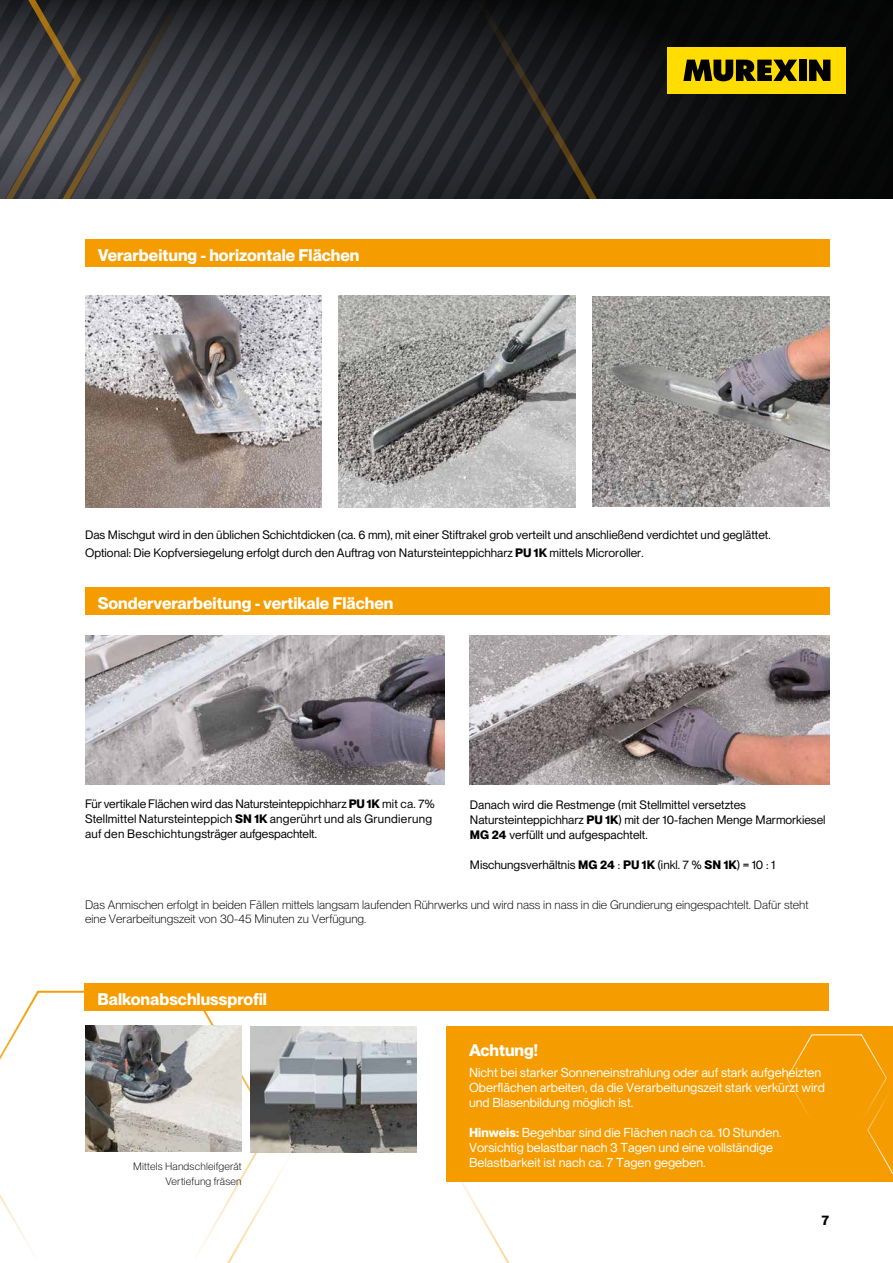
<style>
.page{position:relative;width:893px;height:1263px;background:#fff}
.page>*{position:absolute;margin:0;border:0;box-sizing:border-box;transform-origin:0 0}
.t1{font:700 16.5px "PP Neue Montreal";color:#fff}
.t2{font:700 13.5px "PP Neue Montreal";color:#000}
.t3{font:12.75px/15px "PP Neue Montreal";color:#fff}
.t4{font:12px/15px "PP Neue Montreal";color:#000}
.t5{font:300 12px/14.4px "PP Neue Montreal";color:#000}
.t6{font:300 10.5px/15px "PP Neue Montreal";letter-spacing:.02em;color:#000;text-align:right}
.s1{font-weight:700}
</style>
<div class="page">
<svg style="left:0;top:990px;width:273px;height:263px"></svg>
<svg style="left:211px;top:1152px;width:299px;height:111px"></svg>
<div style="left:85px;top:239px;width:744px;height:28px;background:#f59c00"></div>
<div style="left:85px;top:587px;width:744px;height:28px;background:#f59c00"></div>
<img style="left:339px;top:296px;width:236px;height:212px">
<img style="left:85px;top:1026px;width:157px;height:126px">
<img style="left:250px;top:1027px;width:167px;height:126px">
<img style="left:85px;top:296px;width:237px;height:212px">
<img style="left:592px;top:296px;width:237px;height:211px">
<img style="left:85px;top:635px;width:359px;height:149px">
<img style="left:470px;top:635px;width:359px;height:149px">
<div style="left:85px;top:983px;width:744px;height:27px;background:#f59c00"></div>
<div style="left:446px;top:1027px;width:447px;height:155px;background:#f59c00"></div>
<svg style="left:786px;top:1034px;width:107px;height:140px"></svg>
<img style="left:633px;top:0;width:260px;height:198px">
<svg style="left:0;top:0;width:26px;height:198px;background:#3e3f43"></svg>
<svg style="left:26px;top:0;width:607px;height:198px;background:#2a2b2e"></svg>
<div style="left:668px;top:47px;width:178px;height:47px;background:#fd0"></div>
<div style="left:799px;top:60px;width:8px;height:21px;background:#000"></div>
<svg style="left:809px;top:60px;width:21px;height:21px"></svg>
<svg style="left:683px;top:60px;width:114px;height:21px"></svg>
<h1 class="t1" style="left:98px;top:245px;width:263px">Verarbeitung - horizontale Flächen</h1>
<p class="t4" style="left:85px;top:526px;width:687px;line-height:18px">Das Mischgut wird in den üblichen Schichtdicken (ca. 6 mm), mit einer Stiftrakel grob verteilt und anschließend verdichtet und geglättet.<br>Optional: Die Kopfversiegelung erfolgt durch den Auftrag von Natursteinteppichharz <span class="s1">PU 1K</span> mittels Microroller.</p>
<h1 class="t1" style="left:98px;top:593px;width:297px">Sonderverarbeitung - vertikale Flächen</h1>
<p class="t4" style="left:85px;top:797px;width:351px">Für vertikale Flächen wird das Natursteinteppichharz <span class="s1">PU 1K</span> mit ca. 7%<br>Stellmittel Natursteinteppich <span class="s1">SN 1K</span> angerührt und als Grundierung auf den Beschichtungsträger aufgespachtelt.</p>
<p class="t4" style="left:470px;top:797px;width:357px">Danach wird die Restmenge (mit Stellmittel versetztes<br>Natursteinteppichharz <span class="s1">PU 1K</span>) mit der 10-fachen Menge Marmorkiesel<br><span class="s1">MG 24</span> verfüllt und aufgespachtelt.</p>
<p class="t4" style="left:470px;top:857px;width:307px">Mischungsverhältnis <span class="s1">MG 24</span> : <span class="s1">PU 1K</span> (inkl. 7 % <span class="s1">SN 1K</span>) = 10 : 1</p>
<p class="t5" style="left:85px;top:897px;width:725px">Das Anmischen erfolgt in beiden Fällen mittels langsam laufenden Rührwerks und wird nass in nass in die Grundierung eingespachtelt. Dafür steht eine Verarbeitungszeit von 30-45 Minuten zu Verfügung.</p>
<h1 class="t1" style="left:98px;top:989px;width:171px">Balkonabschlussprofil</h1>
<p class="t6" style="left:133px;top:1158px;width:110px">Mittels Handschleifgerät<br>Vertiefung fräsen</p>
<h1 class="t1" style="left:469px;top:1040px;width:70px">Achtung!</h1>
<p class="t3" style="left:469px;top:1065px;width:357px">Nicht bei starker Sonneneinstrahlung oder auf stark aufgeheizten<br>Oberflächen arbeiten, da die Verarbeitungszeit stark verkürzt wird und Blasenbildung möglich ist.</p>
<p class="t3" style="left:469px;top:1125px;width:314px"><span class="s1">Hinweis:</span> Begehbar sind die Flächen nach ca. 10 Stunden.<br>Vorsichtig belastbar nach 3 Tagen und eine vollständige<br>Belastbarkeit ist nach ca. 7 Tagen gegeben.</p>
<p class="t2" style="left:822px;top:1212px;width:9px">7</p>
</div>
